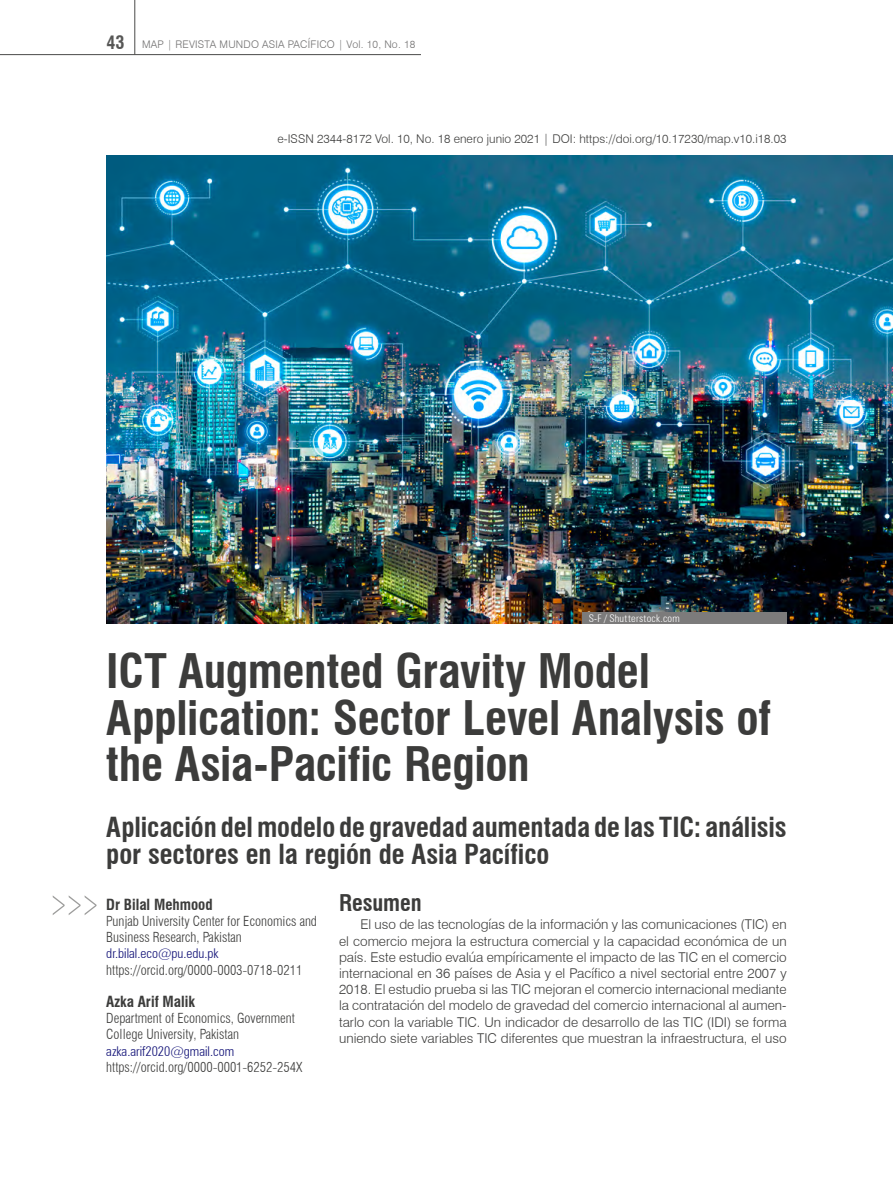
<style>
.page{position:relative;width:893px;height:1187px;background:#fff}
.page>*{position:absolute;margin:0;border:0;box-sizing:border-box;transform-origin:0 0}
.t1{font:700 condensed 46.5px/46.5px "Swiss 721 BT";letter-spacing:-.005em;color:#3c3c3b}
.t2{font:700 condensed 27px/27px "Swiss 721 BT";letter-spacing:-.005em;color:#3c3c3b}
.t3{font:700 condensed 22.5px "Swiss 721 BT";letter-spacing:-.005em;color:#3c3c3b}
.t4{font:700 condensed 15px "Swiss 721 BT";color:#3c3c3b}
.t5{font:300 13.5px/16.2px "Swiss 721 BT";color:#3c3c3b;text-align:justify}
.t6{font:300 condensed 13.5px/16.2px "Swiss 721 BT";color:#3c3c3b}
.t7{font:300 condensed 13.5px "Zurich BT";color:#131378}
.t8{font:300 12px "Swiss 721 BT";color:#3c3c3b}
.t9{font:300 10.5px "Swiss 721 BT";letter-spacing:.02em;color:#706f6f}
.t10{font:300 condensed 10.5px "Zurich BT";letter-spacing:.02em;color:#fff}
.s1{font-weight:700;font-stretch:condensed;font-size:18px;color:#575756}
</style>
<div class="page">
<img style="left:106px;top:155px;width:787px;height:468px">
<svg style="left:53px;top:895px;width:44px;height:20px"></svg>
<div style="left:582px;top:612px;width:205px;height:11px;background:#7c7b7b"></div>
<hr style="left:0;top:54px;width:421px;height:1px;background:#4a4a49">
<hr style="left:135px;top:0;width:1px;height:55px;background:#4a4a49">
<p class="t9" style="left:106px;top:38px;width:311px"><span class="s1">43</span> MAP | REVISTA MUNDO ASIA PACÍFICO | Vol. 10, No. 18</p>
<p class="t8" style="left:277px;top:131px;width:511px">e-ISSN 2344-8172 Vol. 10, No. 18 enero junio 2021 | DOI: https://doi.org/10.17230/map.v10.i18.03</p>
<p class="t10" style="left:589px;top:612px;width:93px">S-F / Shutterstock.com</p>
<h1 class="t1" style="left:106px;top:648px;width:667px">ICT Augmented Gravity Model<br>Application: Sector Level Analysis of the Asia-Pacific Region</h1>
<h2 class="t2" style="left:106px;top:814px;width:682px">Aplicación del modelo de gravedad aumentada de las TIC: análisis por sectores en la región de Asia Pacífico</h2>
<p class="t4" style="left:106px;top:895px;width:108px">Dr Bilal Mehmood</p>
<p class="t6" style="left:106px;top:912px;width:212px">Punjab University Center for Economics and<br>Business Research, Pakistan</p>
<p class="t7" style="left:106px;top:945px;width:114px">dr.bilal.eco@pu.edu.pk</p>
<p class="t6" style="left:106px;top:961px;width:198px">https://orcid.org/0000-0003-0718-0211</p>
<p class="t4" style="left:106px;top:992px;width:90px">Azka Arif Malik</p>
<p class="t6" style="left:106px;top:1010px;width:190px">Department of Economics, Government<br>College University, Pakistan</p>
<p class="t7" style="left:106px;top:1042px;width:129px">azka.arif2020@gmail.com</p>
<p class="t6" style="left:106px;top:1058px;width:198px">https://orcid.org/0000-0001-6252-254X</p>
<h3 class="t3" style="left:339px;top:889px;width:84px">Resumen</h3>
<p class="t5" style="left:339px;top:916px;width:449px;text-indent:21px">El uso de las tecnologías de la información y las comunicaciones (TIC) en el comercio mejora la estructura comercial y la capacidad económica de un país. Este estudio evalúa empíricamente el impacto de las TIC en el comercio internacional en 36 países de Asia y el Pacífico a nivel sectorial entre 2007 y 2018. El estudio prueba si las TIC mejoran el comercio internacional mediante la contratación del modelo de gravedad del comercio internacional al aumen&shy;tarlo con la variable TIC. Un indicador de desarrollo de las TIC (IDI) se forma uniendo siete variables TIC diferentes que muestran la infraestructura, el uso</p>
</div>
